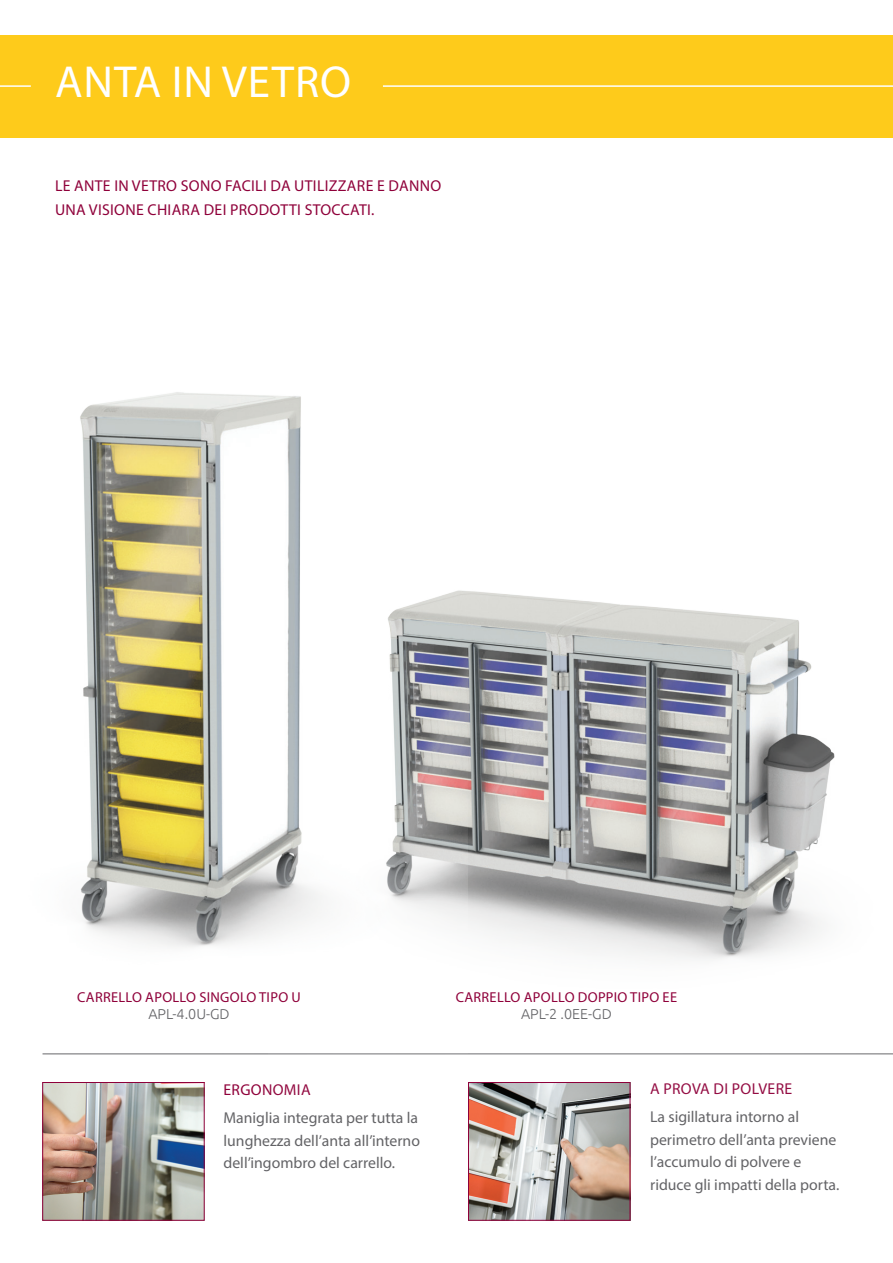
<style>
.page{position:relative;width:893px;height:1263px;background:#fff}
.page>*{position:absolute;margin:0;border:0;box-sizing:border-box;transform-origin:0 0}
.t1{font:45px "Myriad Pro";letter-spacing:.02em;color:#fff}
.t2{font:15.75px/22.5px "Myriad Pro";color:#636366;text-align:justify}
.t3{font:15.75px/24px "Myriad Pro";letter-spacing:.02em;color:#8f003a}
.t4{font:14.4px "Myriad Pro";letter-spacing:.02em;color:#8f003a}
.t5{font:300 14.4px "Ubuntu";color:#636366}
</style>
<div class="page">
<div style="left:0;top:35px;width:893px;height:102px;background:#fecb1b"></div>
<hr style="left:0;top:85px;width:31px;height:2px;background:#fff">
<hr style="left:383px;top:85px;width:510px;height:2px;background:#fff">
<hr style="left:43px;top:1053px;width:850px;height:1px;background:#636366">
<img style="left:269px;top:591px;width:624px;height:503px">
<img style="left:80px;top:392px;width:388px;height:661px">
<img style="left:44px;top:1084px;width:158px;height:134px">
<div style="left:42px;top:1082px;width:162px;height:138px;border:1px solid #8f003a"></div>
<img style="left:470px;top:1084px;width:158px;height:134px">
<div style="left:468px;top:1082px;width:162px;height:138px;border:1px solid #8f003a"></div>
<h1 class="t1" style="left:55px;top:55px;width:298px">ANTA IN VETRO</h1>
<p class="t3" style="left:55px;top:174px;width:388px">LE ANTE IN VETRO SONO FACILI DA UTILIZZARE E DANNO<br>UNA VISIONE CHIARA DEI PRODOTTI STOCCATI.</p>
<p class="t4" style="left:77px;top:988px;width:225px">CARRELLO APOLLO SINGOLO TIPO U</p>
<p class="t5" style="left:148px;top:1005px;width:83px">APL-4.0U-GD</p>
<p class="t3" style="left:224px;top:1077px;width:89px">ERGONOMIA</p>
<p class="t2" style="left:224px;top:1106px;width:198px">Maniglia integrata per tutta la lunghezza dell’anta all’interno dell’ingombro del carrello.</p>
<p class="t4" style="left:456px;top:988px;width:223px">CARRELLO APOLLO DOPPIO TIPO EE</p>
<p class="t5" style="left:521px;top:1005px;width:92px">APL-2 .0EE-GD</p>
<p class="t3" style="left:650px;top:1076px;width:144px">A PROVA DI POLVERE</p>
<p class="t2" style="left:650px;top:1105px;width:191px;text-align:left">La sigillatura intorno al perimetro dell’anta previene l’accumulo di polvere e riduce gli impatti della porta.</p>
</div>
